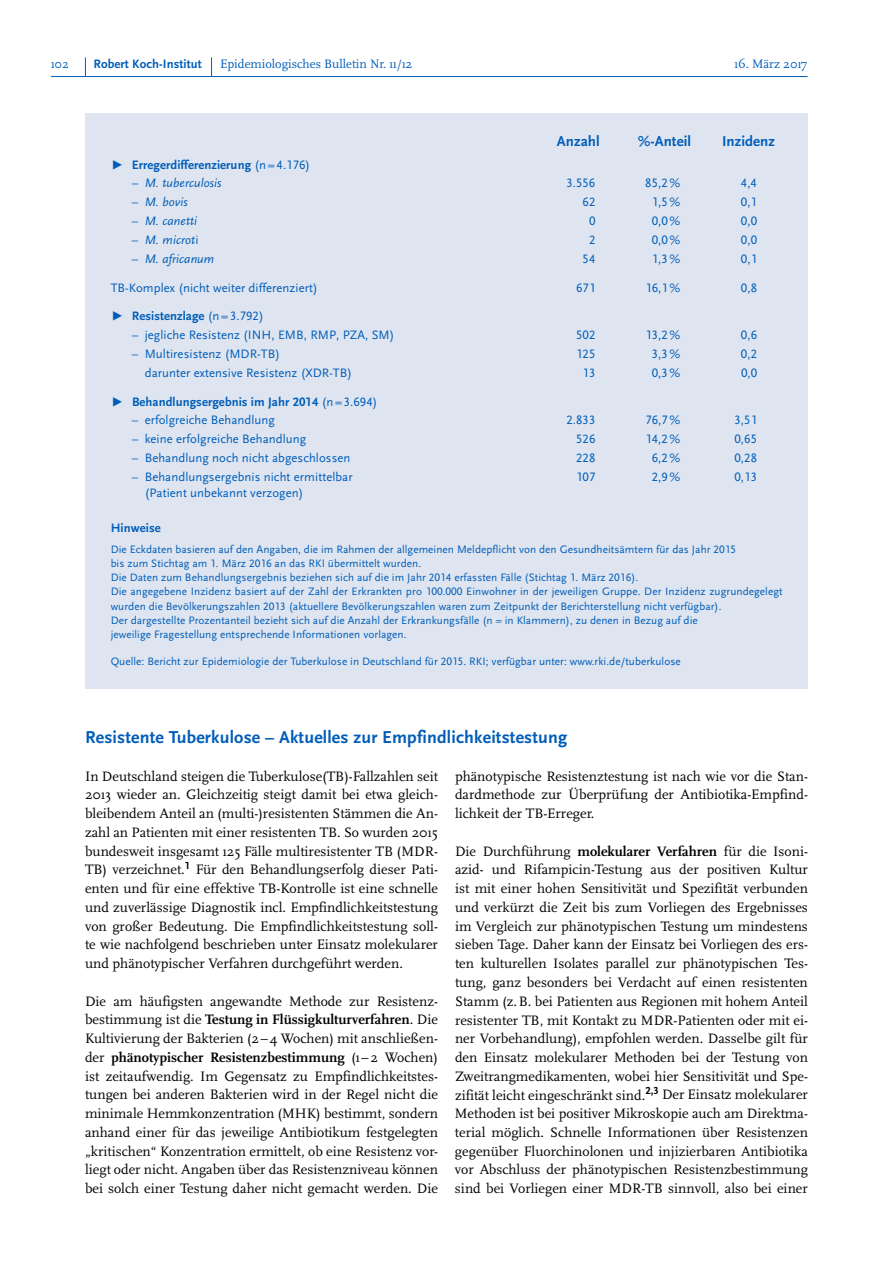
<style>
.page{position:relative;width:893px;height:1263px;background:#fff}
.page>*{position:absolute;margin:0;border:0;box-sizing:border-box;transform-origin:0 0}
.t1{font:700 18px "Scala Sans Pro";letter-spacing:.01em;color:#005db9}
.t2{font:700 15px "Scala Sans Pro";letter-spacing:.005em;color:#005db9}
.t3{font:14.25px/18.8px "Scala Pro";color:#000;text-align:justify}
.t4{font:12.75px "Scala Sans Pro";letter-spacing:.005em;color:#005db9}
.t5{font:700 12.75px "Scala Sans Pro";letter-spacing:.005em;color:#005db9}
.t6{font:italic 12.75px "Scala Sans Pro";letter-spacing:.005em;color:#005db9}
.t7{font:12.75px "Scala Pro";color:#005db9}
.t8{font:11.25px/14.2px "Scala Sans Pro";letter-spacing:.005em;color:#005db9}
.s1{font-weight:400}
.s2{font-style:normal}
.s3{font-weight:700}
</style>
<div class="page">
<svg style="left:85px;top:57px;width:1px;height:19px"></svg>
<svg style="left:211px;top:57px;width:1px;height:19px"></svg>
<hr style="left:51px;top:76px;width:756px;height:1px;background:#005db9">
<div style="left:85px;top:113px;width:723px;height:576px;background:#dee5f0"></div>
<p class="t7" style="left:51px;top:56px;width:20px">102</p>
<p class="t5" style="left:94px;top:56px;width:110px">Robert Koch-Institut</p>
<p class="t7" style="left:220px;top:56px;width:194px">Epidemiologisches Bulletin Nr. 11/12</p>
<p class="t7" style="left:734px;top:56px;width:74px">16. März 2017</p>
<p class="t2" style="left:557px;top:133px;width:44px">Anzahl</p>
<p class="t2" style="left:638px;top:133px;width:55px">%-Anteil</p>
<p class="t2" style="left:722px;top:133px;width:54px">Inzidenz</p>
<p class="t5" style="left:111px;top:157px;width:201px"><span class="s1">▶</span> Erregerdifferenzierung <span class="s1">(n=4.176)</span></p>
<p class="t6" style="left:132px;top:176px;width:91px"><span class="s2">–</span> M. tuberculosis</p>
<p class="t4" style="left:566px;top:176px;width:30px">3.556</p>
<p class="t4" style="left:645px;top:176px;width:37px">85,2%</p>
<p class="t4" style="left:741px;top:176px;width:18px">4,4</p>
<p class="t6" style="left:132px;top:195px;width:57px"><span class="s2">–</span> M. bovis</p>
<p class="t4" style="left:583px;top:195px;width:14px">62</p>
<p class="t4" style="left:652px;top:195px;width:30px">1,5%</p>
<p class="t4" style="left:741px;top:195px;width:18px">0,1</p>
<p class="t6" style="left:132px;top:214px;width:67px"><span class="s2">–</span> M. canetti</p>
<p class="t4" style="left:589px;top:214px;width:8px">0</p>
<p class="t4" style="left:652px;top:214px;width:30px">0,0%</p>
<p class="t4" style="left:741px;top:214px;width:18px">0,0</p>
<p class="t6" style="left:132px;top:233px;width:68px"><span class="s2">–</span> M. microt<span class="s2">i</span></p>
<p class="t4" style="left:589px;top:233px;width:8px">2</p>
<p class="t4" style="left:652px;top:233px;width:30px">0,0%</p>
<p class="t4" style="left:741px;top:233px;width:18px">0,0</p>
<p class="t6" style="left:132px;top:251px;width:84px"><span class="s2">–</span> M. africanum</p>
<p class="t4" style="left:583px;top:252px;width:14px">54</p>
<p class="t4" style="left:652px;top:252px;width:30px">1,3%</p>
<p class="t4" style="left:741px;top:252px;width:18px">0,1</p>
<p class="t4" style="left:111px;top:280px;width:209px">TB-Komplex (nicht weiter differenziert)</p>
<p class="t4" style="left:576px;top:280px;width:21px">671</p>
<p class="t4" style="left:645px;top:280px;width:37px">16,1%</p>
<p class="t4" style="left:741px;top:280px;width:18px">0,8</p>
<p class="t5" style="left:111px;top:309px;width:154px"><span class="s1">▶</span> Resistenzlage <span class="s1">(n=3.792)</span></p>
<p class="t4" style="left:132px;top:328px;width:264px">– jegliche Resistenz (INH, EMB, RMP, PZA, SM)</p>
<p class="t4" style="left:576px;top:328px;width:21px">502</p>
<p class="t4" style="left:645px;top:328px;width:37px">13,2%</p>
<p class="t4" style="left:741px;top:328px;width:18px">0,6</p>
<p class="t4" style="left:132px;top:346px;width:150px">– Multiresistenz (MDR-TB)</p>
<p class="t4" style="left:576px;top:346px;width:21px">125</p>
<p class="t4" style="left:652px;top:346px;width:30px">3,3%</p>
<p class="t4" style="left:741px;top:346px;width:18px">0,2</p>
<p class="t4" style="left:145px;top:365px;width:209px">darunter extensive Resistenz (XDR-TB)</p>
<p class="t4" style="left:583px;top:365px;width:14px">13</p>
<p class="t4" style="left:652px;top:365px;width:30px">0,3%</p>
<p class="t4" style="left:741px;top:365px;width:18px">0,0</p>
<p class="t5" style="left:111px;top:394px;width:268px"><span class="s1">▶</span> Behandlungsergebnis im Jahr 2014 <span class="s1">(n=3.694)</span></p>
<p class="t4" style="left:132px;top:413px;width:145px">– erfolgreiche Behandlung</p>
<p class="t4" style="left:566px;top:413px;width:30px">2.833</p>
<p class="t4" style="left:645px;top:413px;width:37px">76,7%</p>
<p class="t4" style="left:734px;top:413px;width:24px">3,51</p>
<p class="t4" style="left:132px;top:432px;width:176px">– keine erfolgreiche Behandlung</p>
<p class="t4" style="left:576px;top:432px;width:21px">526</p>
<p class="t4" style="left:645px;top:432px;width:37px">14,2%</p>
<p class="t4" style="left:734px;top:432px;width:24px">0,65</p>
<p class="t4" style="left:132px;top:451px;width:220px">– Behandlung noch nicht abgeschlossen</p>
<p class="t4" style="left:576px;top:451px;width:21px">228</p>
<p class="t4" style="left:652px;top:451px;width:30px">6,2%</p>
<p class="t4" style="left:734px;top:451px;width:24px">0,28</p>
<p class="t4" style="left:132px;top:470px;width:222px">– Behandlungsergebnis nicht ermittelbar</p>
<p class="t4" style="left:576px;top:470px;width:21px">107</p>
<p class="t4" style="left:652px;top:470px;width:30px">2,9%</p>
<p class="t4" style="left:734px;top:470px;width:24px">0,13</p>
<p class="t4" style="left:145px;top:485px;width:160px">(Patient unbekannt verzogen)</p>
<p class="t5" style="left:111px;top:520px;width:52px">Hinweise</p>
<p class="t8" style="left:111px;top:542px;width:673px">Die Eckdaten basieren auf den Angaben, die im Rahmen der allgemeinen Meldepflicht von den Gesundheitsämtern für das Jahr 2015<br>bis zum Stichtag am 1. März 2016 an das RKI übermittelt wurden.<br>Die Daten zum Behandlungsergebnis beziehen sich auf die im Jahr 2014 erfassten Fälle (Stichtag 1. März 2016).<br>Die angegebene Inzidenz basiert auf der Zahl der Erkrankten pro 100.000 Einwohner in der jeweiligen Gruppe. Der Inzidenz zugrundegelegt wurden die Bevölkerungszahlen 2013 (aktuellere Bevölkerungszahlen waren zum Zeitpunkt der Berichterstellung nicht verfügbar).<br>Der dargestellte Prozentanteil bezieht sich auf die Anzahl der Erkrankungsfälle (n = in Klammern), zu denen in Bezug auf die<br>jeweilige Fragestellung entsprechende Informationen vorlagen.</p>
<p class="t8" style="left:111px;top:654px;width:572px">Quelle: Bericht zur Epidemiologie der Tuberkulose in Deutschland für 2015. RKI; verfügbar unter: www.rki.de/tuberkulose</p>
<p class="t1" style="left:85px;top:727px;width:484px">Resistente Tuberkulose – Aktuelles zur Empfindlichkeitstestung</p>
<p class="t3" style="left:85px;top:766px;width:354px">In Deutschland steigen die Tuberkulose(TB)-Fallzahlen seit 2013 wieder an. Gleichzeitig steigt damit bei etwa gleich&shy;bleibendem Anteil an (multi-)resistenten Stämmen die An&shy;zahl an Patienten mit einer resistenten TB. So wurden 2015 bundesweit insgesamt 125 Fälle multiresistenter TB (MDR-TB) verzeichnet.<sup>1</sup> Für den Behandlungserfolg dieser Pati&shy;enten und für eine effektive TB-Kontrolle ist eine schnelle und zuverlässige Diagnostik incl. Empfindlichkeitstestung von großer Bedeutung. Die Empfindlichkeitstestung soll&shy;te wie nachfolgend beschrieben unter Einsatz molekularer und phänotypischer Verfahren durchgeführt werden.</p>
<p class="t3" style="left:85px;top:991px;width:354px">Die am häufigsten angewandte Methode zur Resistenz&shy;bestimmung ist die <span class="s3">Testung in Flüssigkulturverfahren</span>. Die Kultivierung der Bakterien (2–4 Wochen) mit anschließen&shy;der <span class="s3">phänotypischer Resistenzbestimmung</span> (1 –2 Wochen) ist zeitaufwendig. Im Gegensatz zu Empfindlichkeitstes&shy;tungen bei anderen Bakterien wird in der Regel nicht die minimale Hemmkonzentration (MHK) bestimmt, sondern anhand einer für das jeweilige Antibiotikum festgelegten „kritischen“ Konzentration ermittelt, ob eine Resistenz vor&shy;liegt oder nicht. Angaben über das Resistenzniveau können bei solch einer Testung daher nicht gemacht werden. Die</p>
<p class="t3" style="left:455px;top:766px;width:354px">phänotypische Resistenztestung ist nach wie vor die Stan&shy;dardmethode zur Überprüfung der Antibiotika-Empfind&shy;lichkeit der TB-Erreger.</p>
<p class="t3" style="left:455px;top:841px;width:354px">Die Durchführung <span class="s3">molekularer Verfahren</span> für die Isoni&shy;azid- und Rifampicin-Testung aus der positiven Kultur ist mit einer hohen Sensitivität und Spezifität verbunden und verkürzt die Zeit bis zum Vorliegen des Ergebnisses im Vergleich zur phänotypischen Testung um mindestens sieben Tage. Daher kann der Einsatz bei Vorliegen des ers&shy;ten kulturellen Isolates parallel zur phänotypischen Tes&shy;tung, ganz besonders bei Verdacht auf einen resistenten Stamm (z.B. bei Patienten aus Regionen mit hohem Anteil resistenter TB, mit Kontakt zu MDR-Patienten oder mit ei&shy;ner Vorbehandlung), empfohlen werden. Dasselbe gilt für den Einsatz molekularer Methoden bei der Testung von Zweitrangmedikamenten, wobei hier Sensitivität und Spe&shy;zifität leicht eingeschränkt sind.<sup>2,3</sup> Der Einsatz molekularer Methoden ist bei positiver Mikroskopie auch am Direktma&shy;terial möglich. Schnelle Informationen über Resistenzen gegenüber Fluorchinolonen und injizierbaren Antibiotika vor Abschluss der phänotypischen Resistenzbestimmung sind bei Vorliegen einer MDR-TB sinnvoll, also bei einer</p>
</div>
